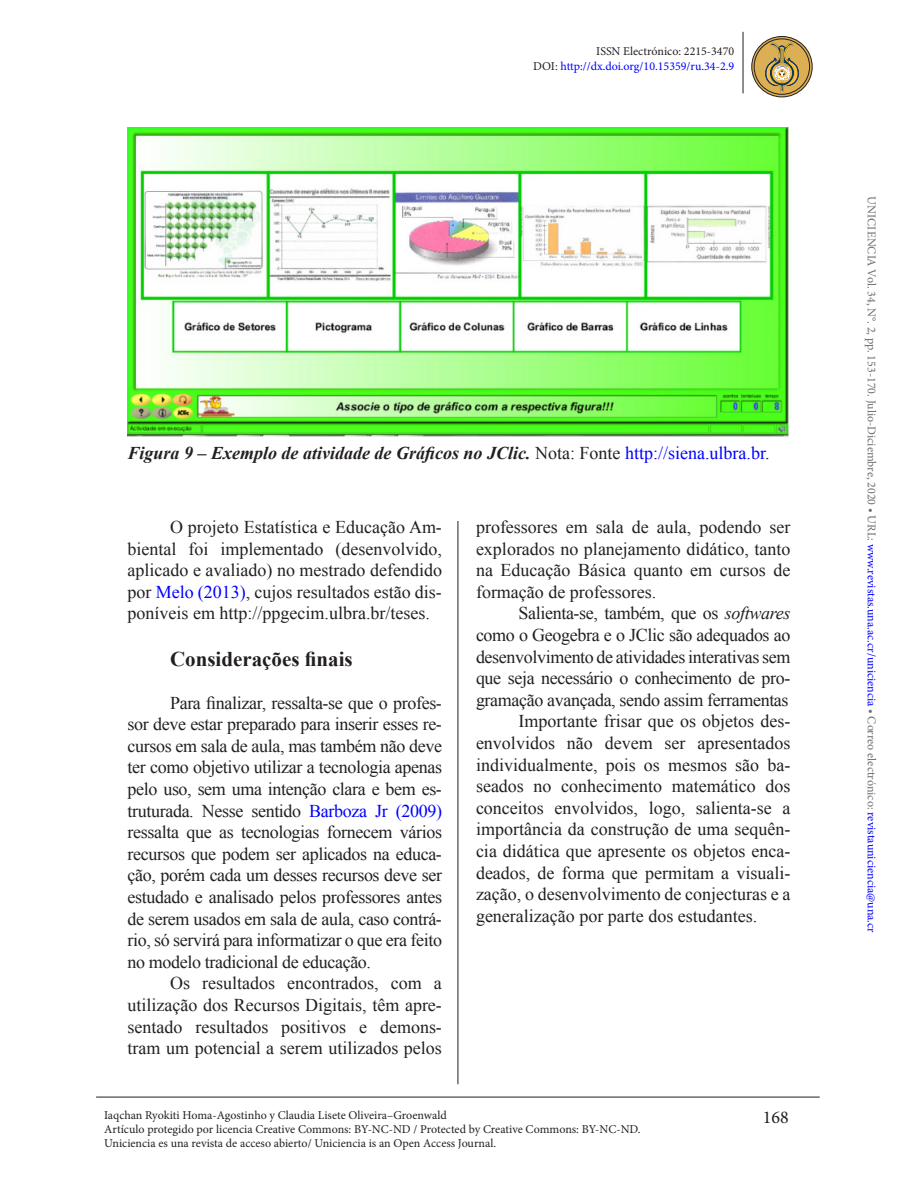
<style>
.page{position:relative;width:918px;height:1188px;background:#fff}
.page>*{position:absolute;margin:0;border:0;box-sizing:border-box;transform-origin:0 0}
.subtitulo_01{font:700 21px "Times New Roman";color:#231f20}
.texto_general{font:18px/21.6px "Times New Roman";letter-spacing:-.01em;color:#231f20;text-align:justify}
.texto_general_espaci{font:18px/21.6px "Times New Roman";color:#231f20;text-align:justify}
.figura_titulo{font:italic 700 18px "Times New Roman";color:#231f20}
.t1{font:18px "Minion Pro";color:#231f20}
.t2{font:12px/14.4px "Minion Pro";color:#231f20}
.t3{font:12px "Minion Pro";color:#6c6d70}
.t4{font:12px/14.4px "Minion Pro";color:#00f;text-align:right}
.s1{color:#231f20}
.s2{font-weight:400;font-style:normal}
.s3{font-weight:400;font-style:normal;color:#00f}
.s4{color:#00f}
.s5{font-style:italic}
</style>
<div class="page">
<hr style="left:743px;top:32px;width:1px;height:61px;background:#231f20">
<hr style="left:458px;top:110px;width:1px;height:974px;background:#231f20">
<hr style="left:96px;top:1097px;width:724px;height:1px;background:#231f20">
<svg style="left:752px;top:37px;width:60px;height:60px"></svg>
<div style="left:754px;top:39px;width:56px;height:56px;border:1px solid #231f20;border-radius:50%"></div>
<div style="left:751px;top:36px;width:62px;height:61px;border:1px solid #231f20;border-radius:50%"></div>
<svg style="left:765px;top:42px;width:34px;height:50px"></svg>
<div style="left:432px;top:110px;width:52px;height:410px;background:#fff"></div>
<img style="left:128px;top:128px;width:661px;height:309px">
<p class="t4" style="left:533px;top:45px;width:203px"><span class="s1">ISSN Electrónico: 2215-3470<br>DOI:</span> http://dx.doi.org/10.15359/ru.34-2.9</p>
<p class="figura_titulo" style="left:128px;top:441px;width:643px">Figura 9 – Exemplo de atividade de Gráficos no JClic. <span class="s2">Nota: Fonte</span> <span class="s3">http://siena.ulbra.br</span><span class="s2">.</span></p>
<p class="texto_general_espaci" style="left:128px;top:516px;width:316px;text-indent:43px">O projeto Estatística e Educação Am&shy;biental foi implementado (desenvolvido, aplicado e avaliado) no mestrado defendido por <span class="s4">Melo (2013)</span>, cujos resultados estão dis&shy;poníveis em http://ppgecim.ulbra.br/teses.</p>
<p class="subtitulo_01" style="left:170px;top:644px;width:184px">Considerações finais</p>
<p class="texto_general" style="left:128px;top:692px;width:316px;text-indent:43px">Para finalizar, ressalta-se que o profes&shy;sor deve estar preparado para inserir esses re&shy;cursos em sala de aula, mas também não deve ter como objetivo utilizar a tecnologia apenas pelo uso, sem uma intenção clara e bem es&shy;truturada. Nesse sentido <span class="s4">Barboza Jr (2009) </span>ressalta que as tecnologias fornecem vários recursos que podem ser aplicados na educa&shy;ção, porém cada um desses recursos deve ser estudado e analisado pelos professores antes de serem usados em sala de aula, caso contrá&shy;rio, só servirá para informatizar o que era feito no modelo tradicional de educação.</p>
<p class="texto_general" style="left:128px;top:972px;width:316px;text-indent:43px">Os resultados encontrados, com a utilização dos Recursos Digitais, têm apre&shy;sentado resultados positivos e demons&shy;tram um potencial a serem utilizados pelos</p>
<p class="texto_general" style="left:476px;top:516px;width:316px">professores em sala de aula, podendo ser explorados no planejamento didático, tanto na Educação Básica quanto em cursos de formação de professores.</p>
<p class="texto_general" style="left:476px;top:602px;width:316px;text-indent:43px">Salienta-se, também, que os <span class="s5">softwares </span>como o Geogebra e o JClic são adequados ao desenvolvimento de atividades interativas sem que seja necessário o conhecimento de pro&shy;gramação avançada, sendo assim ferramentas</p>
<p class="texto_general_espaci" style="left:476px;top:710px;width:316px;text-indent:43px">Importante frisar que os objetos des&shy;envolvidos não devem ser apresentados individualmente, pois os mesmos são ba&shy;seados no conhecimento matemático dos conceitos envolvidos, logo, salienta-se a importância da construção de uma sequên&shy;cia didática que apresente os objetos enca&shy;deados, de forma que permitam a visuali&shy;zação, o desenvolvimento de conjecturas e a generalização por parte dos estudantes.</p>
<p class="t2" style="left:104px;top:1108px;width:538px">Iaqchan Ryokiti Homa-Agostinho y Claudia Lisete Oliveira–Groenwald<br>Artículo protegido por licencia Creative Commons: BY-NC-ND / Protected by Creative Commons: BY-NC-ND.<br>Uniciencia es una revista de acceso abierto/ Uniciencia is an Open Access Journal.</p>
<p class="t1" style="left:763px;top:1105px;width:27px">168</p>
<p class="t3" style="left:880px;top:196px;width:738px;rotate:90deg">UNICIENCIA Vol. 34, N°. 2, pp. 153-170. Julio-Diciembre, 2020 • URL: <span class="s4">www.revistas.una.ac.cr/uniciencia</span> • Correo electrónico: <span class="s4">revistauniciencia@una.cr</span></p>
</div>
